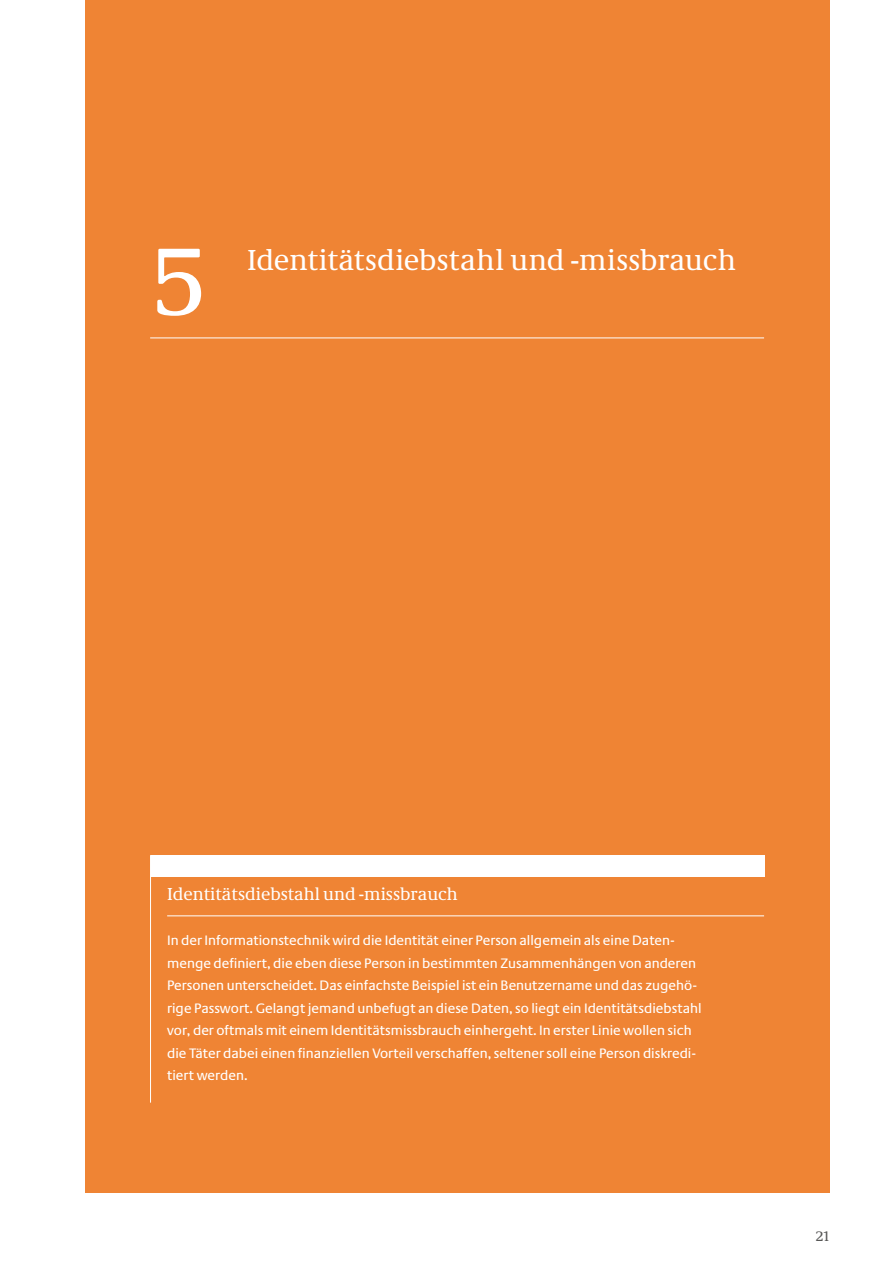
<style>
.page{position:relative;width:893px;height:1263px;background:#fff}
.page>*{position:absolute;margin:0;border:0;box-sizing:border-box;transform-origin:0 0}
.t1{font:99.3px "Neue Demos";color:#fff}
.t2{font:30px "Neue Demos";letter-spacing:.005em;color:#fff}
.t3{font:18px "Neue Demos";color:#fff}
.t4{font:14.25px/22.5px "Neue Praxis";color:#fff}
.t5{font:14.25px "Neue Demos";color:#575756}
</style>
<div class="page">
<div style="left:85px;top:0;width:744px;height:1193px;background:#ef8434"></div>
<hr style="left:150px;top:338px;width:614px;height:1px;background:#fff">
<hr style="left:167px;top:915px;width:597px;height:1px;background:#fff">
<div style="left:151px;top:855px;width:613px;height:21px;background:#fff"></div>
<hr style="left:150px;top:855px;width:1px;height:248px;background:#fff">
<h1 class="t1" style="left:151px;top:223px;width:57px">5</h1>
<h2 class="t2" style="left:247px;top:242px;width:490px">Identitätsdiebstahl und -missbrauch</h2>
<p class="t3" style="left:167px;top:883px;width:292px">Identitätsdiebstahl und -missbrauch</p>
<p class="t4" style="left:167px;top:929px;width:536px">I n der I nformationstechnik wird die Identität einer Person allgemein als eine Daten&shy;menge definiert, die eben diese Person in bestimmten Zusammenhängen von anderen Personen unterscheidet. Das einfachste Beispiel ist ein Benutzername und das zugehö&shy;rige Passwort. Gelangt jemand unbefugt an diese Daten, so liegt ein Identitätsdiebstahl vor, der oftmals mit einem Identitätsmissbrauch einhergeht. I n erster Linie wollen sich die Täter dabei einen finanziellen Vorteil verschaffen, seltener soll eine Person diskredi&shy;tiert werden.</p>
<p class="t5" style="left:816px;top:1228px;width:15px">21</p>
</div>
